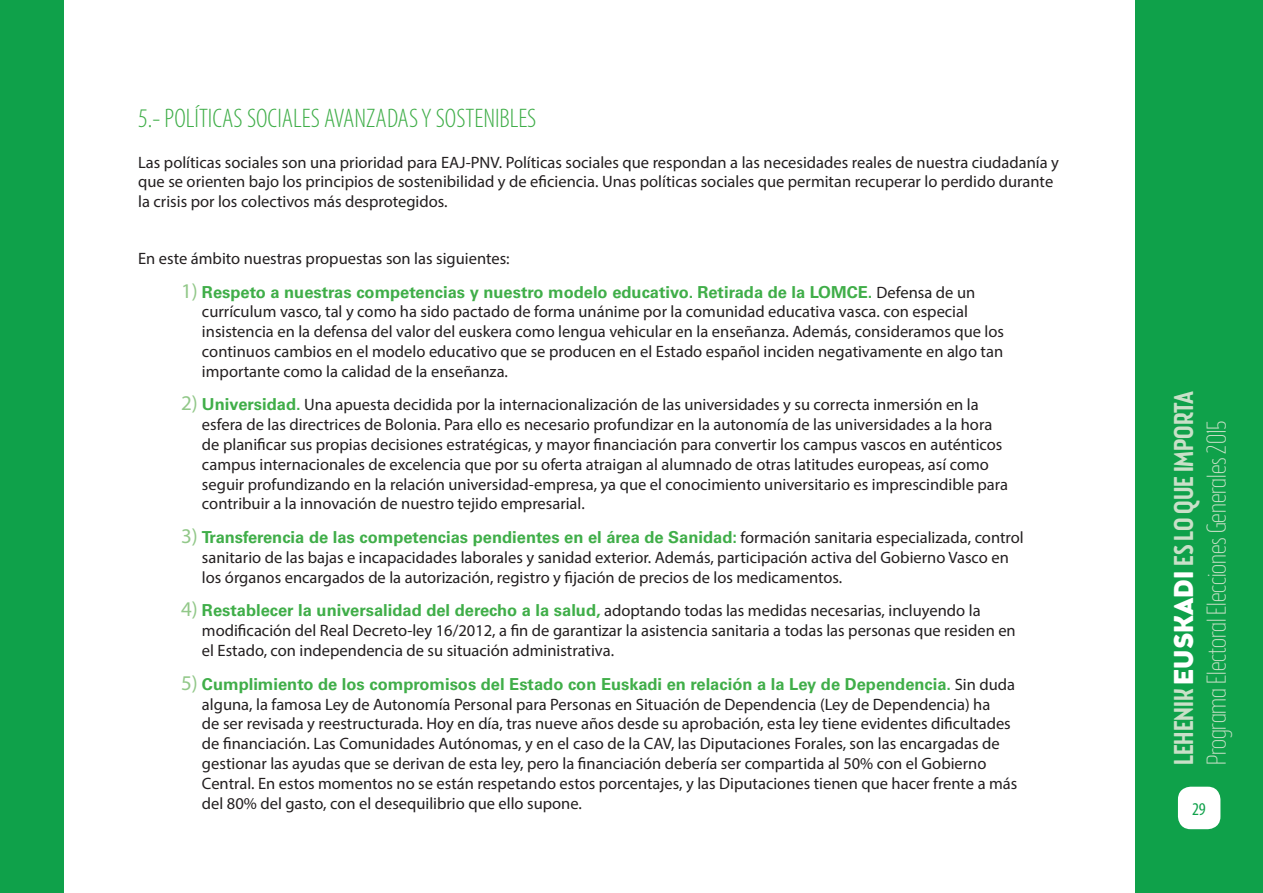
<style>
.page{position:relative;width:1263px;height:893px;background:#fff}
.page>*{position:absolute;margin:0;border:0;box-sizing:border-box;transform-origin:0 0}
.t1{font:100 27px/32.4px "Brooklyn Samuels Three";color:#c9e0c8}
.t2{font:300 condensed 27px "Myriad Pro";color:#40ae49}
.t3{font:condensed 18px "Myriad Pro";color:#0fa14a}
.t4{font:16.5px/19.8px "Myriad Pro";color:#231f20}
.t5{font:700 16.5px "Univers";color:#40ae49}
.s1{font-family:"Myriad Pro";font-weight:400;font-size:21px;color:#92c889}
.s2{font-family:"Myriad Pro";font-weight:400;color:#231f20}
.s3{font-size:21px;color:#92c889}
.s4{font-family:"Univers";font-weight:700;color:#40ae49}
.s5{font-weight:500}
.s6{font-family:"Brooklyn Samuels Five";font-weight:900;color:#fff}
</style>
<div class="page">
<div style="left:1135px;top:0;width:128px;height:893px;background:#0fa14a"></div>
<div style="left:0;top:0;width:64px;height:893px;background:#0fa14a"></div>
<div style="left:1178px;top:787px;width:42px;height:42px;background:#fff;border-radius:13px"></div>
<h1 class="t2" style="left:138px;top:103px;width:400px">5.- POLÍTICAS SOCIALES AVANZADAS Y SOSTENIBLES</h1>
<p class="t4" style="left:138px;top:152px;width:922px">Las políticas sociales son una prioridad para EAJ-PNV. Políticas sociales que respondan a las necesidades reales de nuestra ciudadanía y que se orienten bajo los principios de sostenibilidad y de eficiencia. Unas políticas sociales que permitan recuperar lo perdido durante la crisis por los colectivos más desprotegidos.</p>
<p class="t4" style="left:138px;top:248px;width:373px">En este ámbito nuestras propuestas son las siguientes:</p>
<p class="t5" style="left:181px;top:282px;width:796px"><span class="s1">1)</span> Respeto a nuestras competencias y nuestro modelo educativo. Retirada de la LOMCE. <span class="s2">Defensa de un</span></p>
<p class="t4" style="left:202px;top:302px;width:803px">currículum vasco, tal y como ha sido pactado de forma unánime por la comunidad educativa vasca. con especial insistencia en la defensa del valor del euskera como lengua vehicular en la enseñanza. Además, consideramos que los continuos cambios en el modelo educativo que se producen en el Estado español inciden negativamente en algo tan importante como la calidad de la enseñanza.</p>
<p class="t4" style="left:202px;top:395px;width:808px;text-indent:-21px"><span class="s3">2)</span> <span class="s4">Universidad.</span> Una apuesta decidida por la internacionalización de las universidades y su correcta inmersión en la esfera de las directrices de Bolonia. Para ello es necesario profundizar en la autonomía de las universidades a la hora de planificar sus propias decisiones estratégicas, y mayor financiación para convertir los campus vascos en auténticos campus internacionales de excelencia que por su oferta atraigan al alumnado de otras latitudes europeas, así como seguir profundizando en la relación universidad-empresa, ya que el conocimiento universitario es imprescindible para contribuir a la innovación de nuestro tejido empresarial.</p>
<p class="t5" style="left:181px;top:528px;width:844px"><span class="s1">3)</span> Transferencia de las competencias pendientes en el área de Sanidad: <span class="s2">formación sanitaria especializada, control</span></p>
<p class="t4" style="left:202px;top:547px;width:808px">sanitario de las bajas e incapacidades laborales y sanidad exterior. Además, participación activa del Gobierno Vasco en los órganos encargados de la autorización, registro y fijación de precios de los medicamentos.</p>
<p class="t4" style="left:202px;top:601px;width:815px;text-indent:-21px"><span class="s3">4)</span> <span class="s4">Restablecer la universalidad del derecho a la salud,</span> adoptando todas las medidas necesarias, incluyendo la modificación del Real Decreto-ley 16/2012, a fin de garantizar la asistencia sanitaria a todas las personas que residen en el Estado, con independencia de su situación administrativa.</p>
<p class="t5" style="left:181px;top:674px;width:835px"><span class="s1">5)</span> Cumplimiento de los compromisos del Estado con Euskadi en relación a la Ley de Dependencia. <span class="s2">Sin duda</span></p>
<p class="t4" style="left:202px;top:694px;width:817px">alguna, la famosa Ley de Autonomía Personal para Personas en Situación de Dependencia (Ley de Dependencia) ha<br>de ser revisada y reestructurada. Hoy en día, tras nueve años desde su aprobación, esta ley tiene evidentes dificultades de financiación. Las Comunidades Autónomas, y en el caso de la CAV, las Diputaciones Forales, son las encargadas de gestionar las ayudas que se derivan de esta ley, pero la financiación debería ser compartida al 50% con el Gobierno Central. En estos momentos no se están respetando estos porcentajes, y las Diputaciones tienen que hacer frente a más del 80% del gasto, con el desequilibrio que ello supone.</p>
<h1 class="t1" style="left:1169px;top:765px;width:376px;rotate:-90deg"><span class="s5">LEHENIK</span> <span class="s6">EUSKADI</span> <span class="s5">ES LO QUE IMPORTA<br></span>Programa Electoral Elecciones Generales 2015</h1>
<p class="t3" style="left:1192px;top:798px;width:15px">29</p>
</div>
